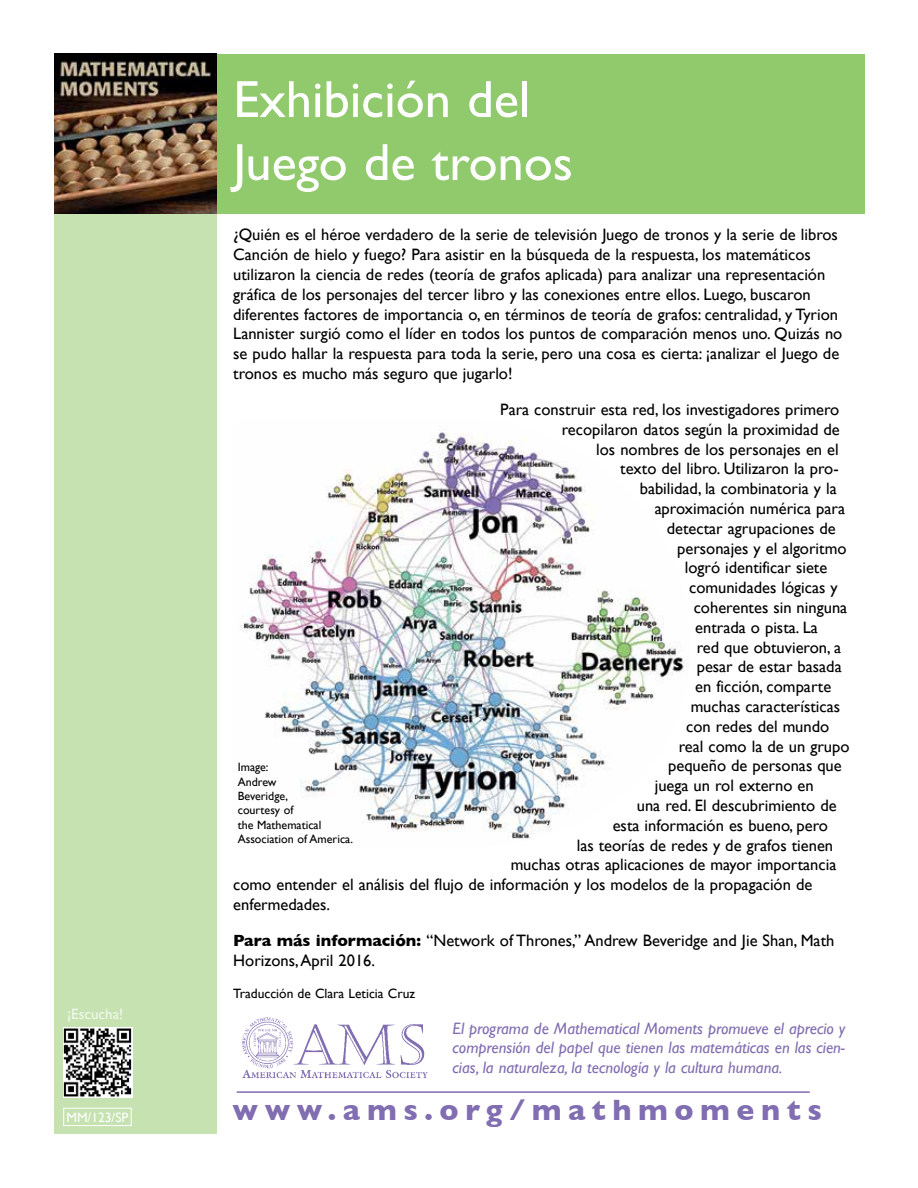
<style>
.page{position:relative;width:918px;height:1188px;background:#fff}
.page>*{position:absolute;margin:0;border:0;box-sizing:border-box;transform-origin:0 0}
.t1{font:52.5px/63px "Gill Sans";color:#fff}
.t2{font:700 30px "Gill Sans";letter-spacing:.22em;color:#816db1}
.t3{font:16.5px/19.8px "Gill Sans";color:#000}
.t4{font:italic 16.5px/19.8px "Gill Sans";color:#816db1;text-align:justify}
.t5{font:15px "Gill Sans";color:#f1f8ec}
.t6{font:13.5px "Gill Sans";color:#000}
.t7{font:13.5px "Gill Sans";color:#fff}
.t8{font:12px/14.4px "Gill Sans";color:#000}
.s1{font-weight:700}
</style>
<div class="page">
<div style="left:54px;top:54px;width:162px;height:1080px;background:#c6e2b1"></div>
<div style="left:216px;top:54px;width:648px;height:160px;background:#90ca6d"></div>
<img style="left:54px;top:54px;width:162px;height:160px">
<img style="left:63px;top:1028px;width:69px;height:69px">
<hr style="left:237px;top:1091px;width:573px;height:2px;background:#816db1">
<img style="left:242px;top:1017px;width:186px;height:62px">
<img style="left:240px;top:429px;width:444px;height:410px">
<div style="left:63px;top:1108px;width:69px;height:18px;border:1px solid #fff"></div>
<p class="t5" style="left:67px;top:1005px;width:57px">¡Escucha!</p>
<p class="t7" style="left:66px;top:1109px;width:63px">MM/123/SP</p>
<h1 class="t1" style="left:233px;top:67px;width:341px">Exhibición del<br>Juego de tronos</h1>
<p class="t3" style="left:233px;top:225px;width:611px">¿Quién es el héroe verdadero de la serie de televisión Juego de tronos y la serie de libros Canción de hielo y fuego? Para asistir en la búsqueda de la respuesta, los matemáticos utilizaron la ciencia de redes (teoría de grafos aplicada) para analizar una representación gráfica de los personajes del tercer libro y las conexiones entre ellos. Luego, buscaron diferentes factores de importancia o, en términos de teoría de grafos: centralidad, y Tyrion Lannister surgió como el líder en todos los puntos de comparación menos uno. Quizás no se pudo hallar la respuesta para toda la serie, pero una cosa es cierta: ¡analizar el Juego de tronos es mucho más seguro que jugarlo!</p>
<p class="t3" style="left:500px;top:399px;width:341px">Para construir esta red, los investigadores primero</p>
<p class="t3" style="left:562px;top:419px;width:280px">recopilaron datos según la proximidad de</p>
<p class="t3" style="left:596px;top:439px;width:244px">los nombres de los personajes en el</p>
<p class="t3" style="left:620px;top:459px;width:220px">texto del libro. Utilizaron la pro-</p>
<p class="t3" style="left:640px;top:479px;width:198px">babilidad, la combinatoria y la</p>
<p class="t3" style="left:655px;top:498px;width:192px">aproximación numérica para</p>
<p class="t3" style="left:667px;top:518px;width:171px">detectar agrupaciones de</p>
<p class="t3" style="left:677px;top:538px;width:171px">personajes y el algoritmo</p>
<p class="t3" style="left:685px;top:558px;width:144px">logró identificar siete</p>
<p class="t3" style="left:689px;top:578px;width:150px">comunidades lógicas y</p>
<p class="t3" style="left:694px;top:597px;width:155px">coherentes sin ninguna</p>
<p class="t3" style="left:695px;top:617px;width:124px">entrada o pista. La</p>
<p class="t3" style="left:697px;top:637px;width:146px">red que obtuvieron, a</p>
<p class="t3" style="left:697px;top:657px;width:146px">pesar de estar basada</p>
<p class="t3" style="left:695px;top:677px;width:137px">en ficción, comparte</p>
<p class="t3" style="left:691px;top:696px;width:151px">muchas características</p>
<p class="t3" style="left:686px;top:716px;width:145px">con redes del mundo</p>
<p class="t3" style="left:679px;top:736px;width:172px">real como la de un grupo</p>
<p class="t3" style="left:668px;top:756px;width:175px">pequeño de personas que</p>
<p class="t3" style="left:655px;top:776px;width:160px">juega un rol externo en</p>
<p class="t3" style="left:637px;top:795px;width:202px">una red. El descubrimiento de</p>
<p class="t3" style="left:613px;top:815px;width:217px">esta información es bueno, pero</p>
<p class="t3" style="left:577px;top:835px;width:258px">las teorías de redes y de grafos tienen</p>
<p class="t3" style="left:511px;top:855px;width:327px">muchas otras aplicaciones de mayor importancia</p>
<p class="t3" style="left:233px;top:875px;width:581px">como entender el análisis del flujo de información y los modelos de la propagación de</p>
<p class="t3" style="left:233px;top:894px;width:98px">enfermedades.</p>
<p class="t3" style="left:233px;top:930px;width:603px"><span class="s1">Para más información:</span> “Network of Thrones,” Andrew Beveridge and Jie Shan, Math<br>Horizons, April 2016.</p>
<p class="t6" style="left:233px;top:986px;width:183px">Traducción de Clara Leticia Cruz</p>
<p class="t8" style="left:238px;top:760px;width:117px">Image:<br>Andrew<br>Beveridge,<br>courtesy of<br>the Mathematical<br>Association of America.</p>
<p class="t4" style="left:453px;top:1018px;width:394px">El programa de Mathematical Moments promueve el aprecio y comprensión del papel que tienen las matemáticas en las cien&shy;cias, la naturaleza, la tecnología y la cultura humana.</p>
<h2 class="t2" style="left:233px;top:1086px;width:591px">www.ams.org/mathmoments</h2>
</div>
